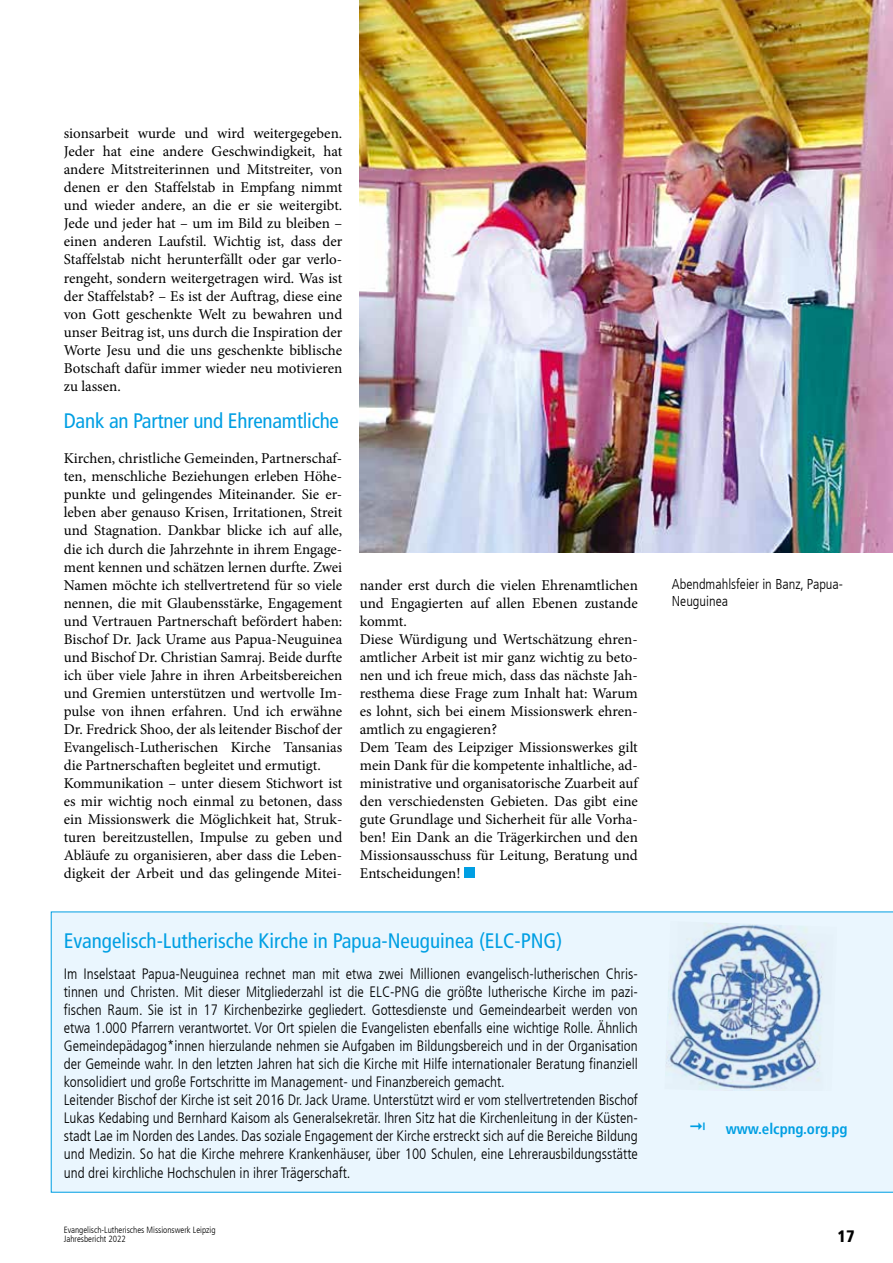
<style>
.page{position:relative;width:893px;height:1263px;background:#fff}
.page>*{position:absolute;margin:0;border:0;box-sizing:border-box;transform-origin:0 0}
.t1{font:condensed 21px "Frutiger LT";color:#009fe3}
.t2{font:900 condensed 16.5px "Frutiger LT";color:#000}
.t3{font:15px/18px "Minion Pro";color:#000}
.t4{font:300 condensed 15px/18px "Frutiger LT";color:#000}
.t5{font:700 condensed 15px "Frutiger LT";color:#009fe3}
.t6{font:300 condensed 14.25px/17.1px "Frutiger LT";color:#000}
.t7{font:300 condensed 9px/9.4px "Frutiger LT";color:#000}
</style>
<div class="page">
<img style="left:360px;top:0;width:533px;height:553px">
<div style="left:51px;top:912px;width:842px;height:280px;background:#eaf6fe"></div>
<img style="left:664px;top:921px;width:173px;height:170px">
<div style="left:464px;top:867px;width:10px;height:10px;background:#009fe3"></div>
<svg style="left:690px;top:1122px;width:15px;height:8px"></svg>
<p class="t3" style="left:64px;top:125px;width:280px;text-align:justify">sionsarbeit wurde und wird weitergegeben.<br>Jeder hat eine andere Geschwindigkeit, hat andere Mitstreiterinnen und Mitstreiter, von denen er den Staffelstab in Empfang nimmt und wieder andere, an die er sie weitergibt.<br>Jede und jeder hat – um im Bild zu bleiben – einen anderen Laufstil. Wichtig ist, dass der Staffelstab nicht herunterfällt oder gar verlo&shy;rengeht, sondern weitergetragen wird. Was ist der Staffelstab? – Es ist der Auftrag, diese eine von Gott geschenkte Welt zu bewahren und unser Beitrag ist, uns durch die Inspiration der Worte Jesu und die uns geschenkte biblische Botschaft dafür immer wieder neu motivieren zu lassen.</p>
<h1 class="t1" style="left:64px;top:409px;width:277px">Dank an Partner und Ehrenamtliche</h1>
<p class="t3" style="left:64px;top:450px;width:280px">Kirchen, christliche Gemeinden, Partnerschaf&shy;ten, menschliche Beziehungen erleben Höhe&shy;punkte und gelingendes Miteinander. Sie er&shy;leben aber genauso Krisen, Irritationen, Streit und Stagnation. Dankbar blicke ich auf alle, die ich durch die Jahrzehnte in ihrem Engage&shy;ment kennen und schätzen lernen durfte. Zwei Namen möchte ich stellvertretend für so viele nennen, die mit Glaubensstärke, Engagement und Vertrauen Partnerschaft befördert haben:<br>Bischof Dr. Jack Urame aus Papua-Neuguinea und Bischof Dr. Christian Samraj. Beide durfte ich über viele Jahre in ihren Arbeitsbereichen und Gremien unterstützen und wertvolle Im&shy;pulse von ihnen erfahren. Und ich erwähne Dr. Fredrick Shoo, der als leitender Bischof der Evangelisch-Lutherischen Kirche Tansanias die Partnerschaften begleitet und ermutigt.<br>Kommunikation – unter diesem Stichwort ist es mir wichtig noch einmal zu betonen, dass ein Missionswerk die Möglichkeit hat, Struk&shy;turen bereitzustellen, Impulse zu geben und Abläufe zu organisieren, aber dass die Leben&shy;digkeit der Arbeit und das gelingende Mitei-</p>
<p class="t3" style="left:360px;top:576px;width:280px">nander erst durch die vielen Ehrenamtlichen und Engagierten auf allen Ebenen zustande kommt.<br>Diese Würdigung und Wertschätzung ehren&shy;amtlicher Arbeit ist mir ganz wichtig zu beto&shy;nen und ich freue mich, dass das nächste Jah&shy;resthema diese Frage zum Inhalt hat: Warum es lohnt, sich bei einem Missionswerk ehren&shy;amtlich zu engagieren?<br>Dem Team des Leipziger Missionswerkes gilt mein Dank für die kompetente inhaltliche, ad&shy;ministrative und organisatorische Zuarbeit auf den verschiedensten Gebieten. Das gibt eine gute Grundlage und Sicherheit für alle Vorha&shy;ben! Ein Dank an die Trägerkirchen und den Missionsausschuss für Leitung, Beratung und Entscheidungen!</p>
<p class="t6" style="left:672px;top:576px;width:173px">Abendmahlsfeier in Banz, Papua-<br>Neuguinea</p>
<h1 class="t1" style="left:64px;top:929px;width:500px">Evangelisch-Lutherische Kirche in Papua-Neuguinea (ELC-PNG)</h1>
<p class="t4" style="left:64px;top:965px;width:576px">Im Inselstaat Papua-Neuguinea rechnet man mit etwa zwei Millionen evangelisch-lutherischen Chris&shy;tinnen und Christen. Mit dieser Mitgliederzahl ist die ELC-PNG die größte lutherische Kirche im pazi&shy;fischen Raum. Sie ist in 17 Kirchenbezirke gegliedert. Gottesdienste und Gemeindearbeit werden von etwa 1.000 Pfarrern verantwortet. Vor Ort spielen die Evangelisten ebenfalls eine wichtige Rolle. Ähnlich Gemeindepädagog*innen hierzulande nehmen sie Aufgaben im Bildungsbereich und in der Organisation der Gemeinde wahr. In den letzten Jahren hat sich die Kirche mit Hilfe internationaler Beratung finanziell konsolidiert und große Fortschritte im Management- und Finanzbereich gemacht.<br>Leitender Bischof der Kirche ist seit 2016 Dr. Jack Urame. Unterstützt wird er vom stellvertretenden Bischof Lukas Kedabing und Bernhard Kaisom als Generalsekretär. Ihren Sitz hat die Kirchenleitung in der Küsten&shy;stadt Lae im Norden des Landes. Das soziale Engagement der Kirche erstreckt sich auf die Bereiche Bildung und Medizin. So hat die Kirche mehrere Krankenhäuser, über 100 Schulen, eine Lehrerausbildungsstätte und drei kirchliche Hochschulen in ihrer Trägerschaft.</p>
<p class="t5" style="left:726px;top:1120px;width:123px">www.elcpng.org.pg</p>
<p class="t7" style="left:64px;top:1225px;width:153px">Evangelisch-Lutherisches Missionswerk Leipzig<br>Jahresbericht 2022</p>
<p class="t2" style="left:837px;top:1226px;width:19px">17</p>
</div>
